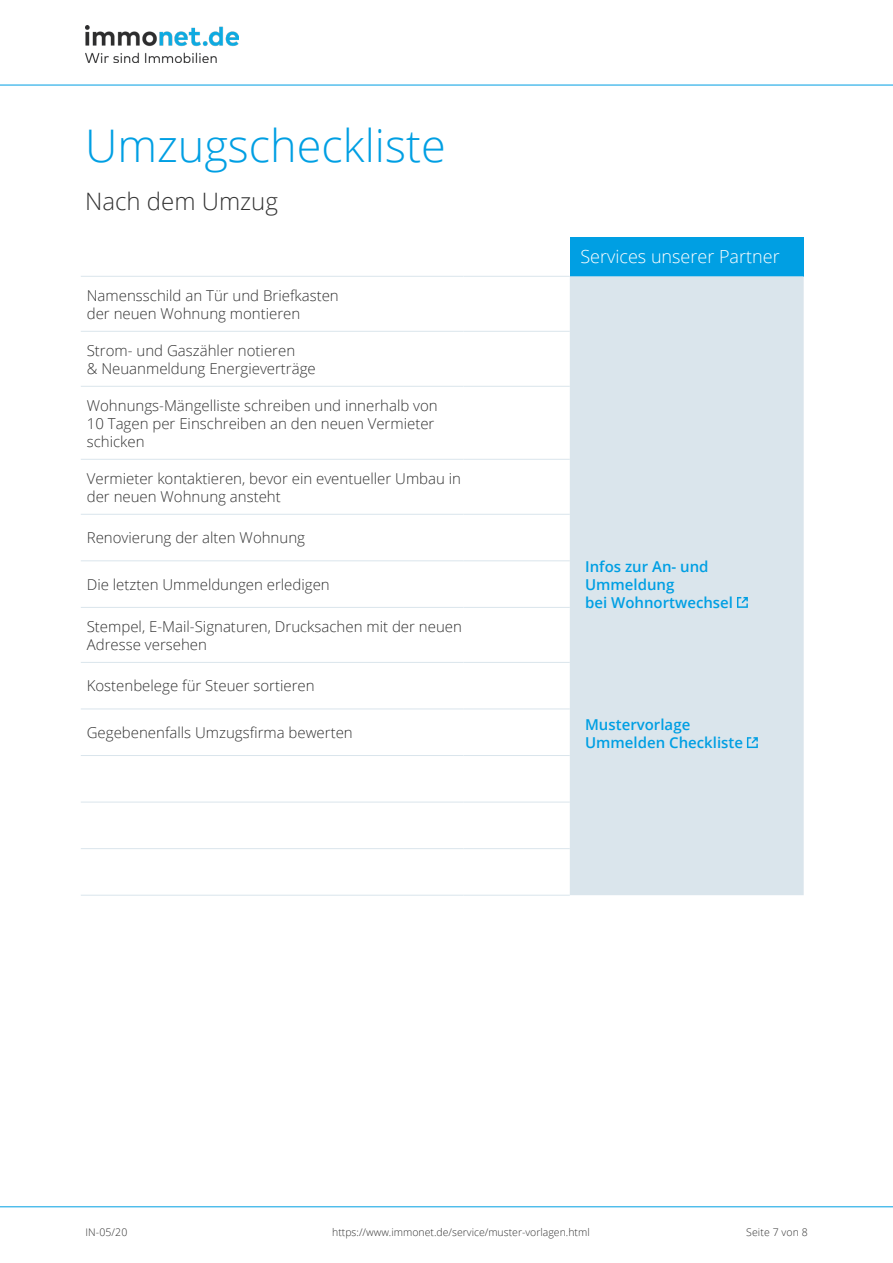
<style>
.page{position:relative;width:893px;height:1263px;background:#fff}
.page>*{position:absolute;margin:0;border:0;box-sizing:border-box;transform-origin:0 0}
.t1{font:300 45px "Open Sans";color:#009fe3}
.t2{font:300 24px "Open Sans";color:#333}
.t3{font:300 18px "Open Sans";color:#fff}
.t4{font:300 15px/18px "Open Sans";color:#333}
.t5{font:600 15px/18px "Open Sans";color:#009fe3}
.t6{font:300 10.5px "Open Sans";color:#333}
</style>
<div class="page">
<div style="left:570px;top:237px;width:234px;height:39px;background:#009fe3"></div>
<svg style="left:463px;top:330px;width:107px;height:565px"></svg>
<div style="left:570px;top:276px;width:234px;height:619px;background:#dae5ec"></div>
<hr style="left:81px;top:331px;width:382px;height:1px;background:#dae5ec">
<hr style="left:463px;top:331px;width:107px;height:1px;background:#dae5ec">
<hr style="left:81px;top:386px;width:382px;height:1px;background:#dae5ec">
<hr style="left:463px;top:386px;width:107px;height:1px;background:#dae5ec">
<hr style="left:81px;top:459px;width:382px;height:1px;background:#dae5ec">
<hr style="left:463px;top:459px;width:107px;height:1px;background:#dae5ec">
<hr style="left:81px;top:560px;width:382px;height:1px;background:#dae5ec">
<hr style="left:463px;top:560px;width:107px;height:1px;background:#dae5ec">
<hr style="left:81px;top:607px;width:382px;height:1px;background:#dae5ec">
<hr style="left:463px;top:607px;width:107px;height:1px;background:#dae5ec">
<hr style="left:81px;top:662px;width:382px;height:1px;background:#dae5ec">
<hr style="left:463px;top:662px;width:107px;height:1px;background:#dae5ec">
<hr style="left:81px;top:755px;width:382px;height:1px;background:#dae5ec">
<hr style="left:463px;top:755px;width:107px;height:1px;background:#dae5ec">
<hr style="left:81px;top:802px;width:382px;height:1px;background:#dae5ec">
<hr style="left:463px;top:802px;width:107px;height:1px;background:#dae5ec">
<hr style="left:81px;top:848px;width:382px;height:1px;background:#dae5ec">
<hr style="left:463px;top:848px;width:107px;height:1px;background:#dae5ec">
<hr style="left:81px;top:895px;width:382px;height:1px;background:#dae5ec">
<hr style="left:463px;top:895px;width:107px;height:1px;background:#dae5ec">
<hr style="left:81px;top:276px;width:382px;height:1px;background:#dae5ec">
<hr style="left:463px;top:276px;width:107px;height:1px;background:#dae5ec">
<hr style="left:81px;top:514px;width:382px;height:1px;background:#dae5ec">
<hr style="left:463px;top:514px;width:107px;height:1px;background:#dae5ec">
<hr style="left:81px;top:708px;width:382px;height:1px;background:#dae5ec">
<hr style="left:463px;top:708px;width:107px;height:1px;background:#dae5ec">
<svg style="left:737px;top:597px;width:11px;height:11px"></svg>
<svg style="left:747px;top:737px;width:11px;height:11px"></svg>
<img style="left:85px;top:26px;width:154px;height:37px">
<hr style="left:0;top:85px;width:893px;height:1px;background:#009fe3">
<hr style="left:0;top:1206px;width:893px;height:1px;background:#009fe3">
<h1 class="t1" style="left:85px;top:115px;width:362px">Umzugscheckliste</h1>
<h2 class="t2" style="left:85px;top:185px;width:194px">Nach dem Umzug</h2>
<p class="t4" style="left:87px;top:286px;width:254px">Namensschild an Tür und Briefkasten der neuen Wohnung montieren</p>
<p class="t4" style="left:87px;top:341px;width:231px">Strom- und Gaszähler notieren<br>&amp; Neuanmeldung Energieverträge</p>
<p class="t4" style="left:87px;top:396px;width:352px">Wohnungs-Mängelliste schreiben und innerhalb von<br>10 Tagen per Einschreiben an den neuen Vermieter schicken</p>
<p class="t4" style="left:87px;top:469px;width:376px">Vermieter kontaktieren, bevor ein eventueller Umbau in der neuen Wohnung ansteht</p>
<p class="t4" style="left:87px;top:528px;width:220px">Renovierung der alten Wohnung</p>
<p class="t4" style="left:87px;top:575px;width:244px">Die letzten Ummeldungen erledigen</p>
<p class="t4" style="left:87px;top:617px;width:377px">Stempel, E-Mail-Signaturen, Drucksachen mit der neuen<br>Adresse versehen</p>
<p class="t4" style="left:87px;top:677px;width:229px">Kostenbelege für Steuer sortieren</p>
<p class="t4" style="left:87px;top:723px;width:268px">Gegebenenfalls Umzugsfirma bewerten</p>
<p class="t3" style="left:580px;top:245px;width:201px">Services unserer Partner</p>
<p class="t5" style="left:585px;top:557px;width:149px">Infos zur An- und<br>Ummeldung<br>bei Wohnortwechsel</p>
<p class="t5" style="left:585px;top:715px;width:159px">Mustervorlage<br>Ummelden Checkliste</p>
<p class="t6" style="left:85px;top:1225px;width:43px">IN-05/20</p>
<p class="t6" style="left:332px;top:1225px;width:259px">https://www.immonet.de/service/muster-vorlagen.html</p>
<p class="t6" style="left:746px;top:1225px;width:63px">Seite 7 von 8</p>
</div>
